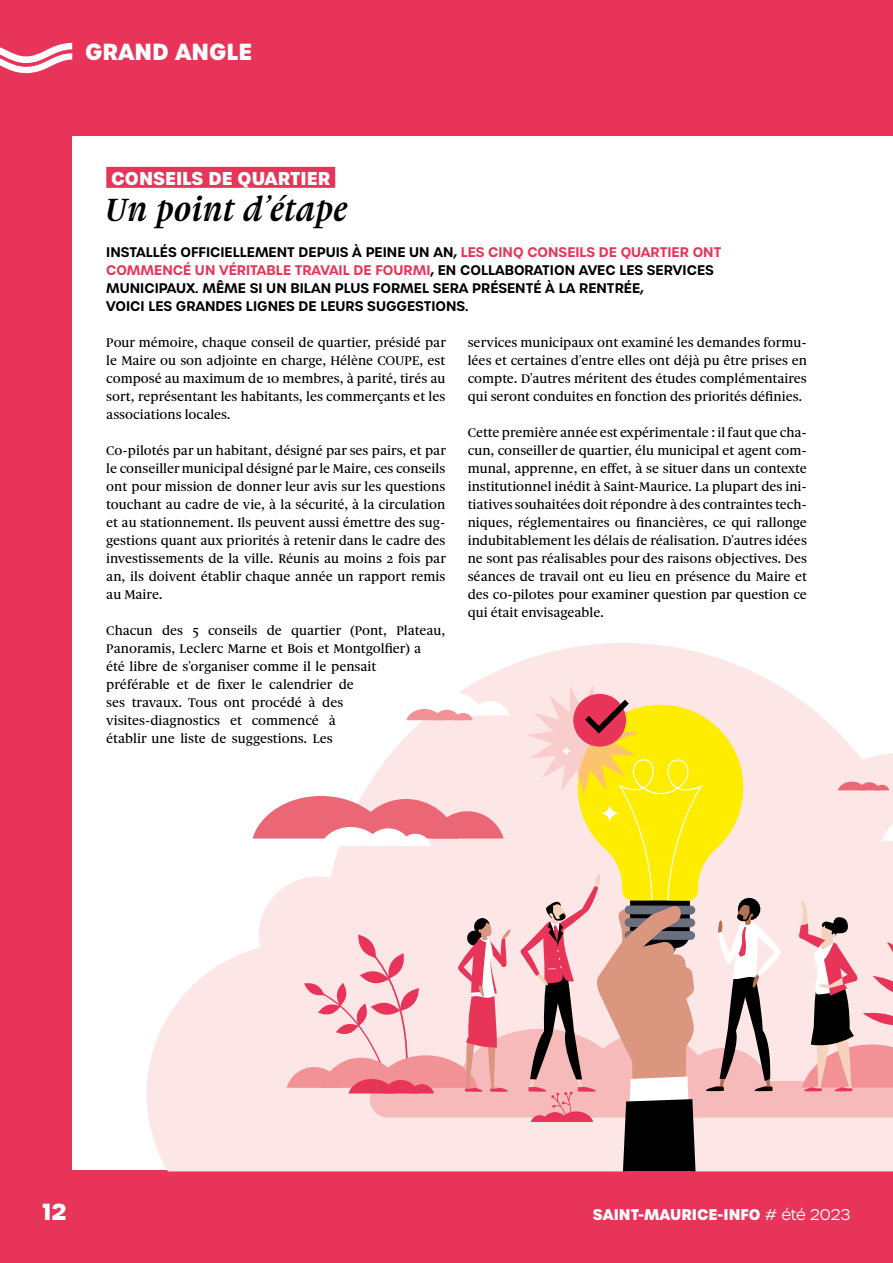
<style>
.page{position:relative;width:893px;height:1263px;background:#e83458}
.page>*{position:absolute;margin:0;border:0;box-sizing:border-box;transform-origin:0 0}
.t1{font:italic 700 34.5px "Gauthier FY";color:#000}
.t2{font:700 22.5px "Urbane";color:#fff}
.t3{font:700 18px "Urbane";color:#fff}
.t4{font:700 15px "Urbane";color:#fff}
.t5{font:500 13.5px/18px "Gauthier FY";color:#000;text-align:justify}
.t6{font:600 13.5px/18px "Urbane";color:#000}
.s1{color:#e83458}
.s2{font-weight:300}
</style>
<div class="page">
<svg style="left:0;top:43px;width:72px;height:30px"></svg>
<div style="left:72px;top:136px;width:821px;height:1034px;background:#fff"></div>
<div style="left:106px;top:167px;width:229px;height:21px;background:#e83458"></div>
<svg style="left:147px;top:643px;width:630px;height:528px"></svg>
<svg style="left:253px;top:685px;width:640px;height:486px;background:#eecdbc"></svg>
<h2 class="t2" style="left:85px;top:36px;width:169px">GRAND ANGLE</h2>
<h3 class="t3" style="left:111px;top:166px;width:221px">CONSEILS DE QUARTIER</h3>
<h1 class="t1" style="left:106px;top:188px;width:244px">Un point d’étape</h1>
<p class="t6" style="left:106px;top:243px;width:617px">INSTALLÉS OFFICIELLEMENT DEPUIS À PEINE UN AN, <span class="s1">LES CINQ CONSEILS DE QUARTIER ONT COMMENCÉ UN VÉRITABLE TRAVAIL DE FOURMI</span>, EN COLLABORATION AVEC LES SERVICES MUNICIPAUX. MÊME SI UN BILAN PLUS FORMEL SERA PRÉSENTÉ À LA RENTRÉE,<br>VOICI LES GRANDES LIGNES DE LEURS SUGGESTIONS.</p>
<p class="t5" style="left:106px;top:333px;width:341px">Pour mémoire, chaque conseil de quartier, présidé par le Maire ou son adjointe en charge, Hélène COUPE, est composé au maximum de 10 membres, à parité, tirés au sort, représentant les habitants, les commerçants et les associations locales.</p>
<p class="t5" style="left:106px;top:441px;width:341px">Co-pilotés par un habitant, désigné par ses pairs, et par le conseiller municipal désigné par le Maire, ces conseils ont pour mission de donner leur avis sur les questions touchant au cadre de vie, à la sécurité, à la circulation et au stationnement. Ils peuvent aussi émettre des sug&shy;gestions quant aux priorités à retenir dans le cadre des investissements de la ville. Réunis au moins 2 fois par an, ils doivent établir chaque année un rapport remis au Maire.</p>
<p class="t5" style="left:106px;top:621px;width:340px;text-align:left">Chacun des 5 conseils de quartier (Pont, Plateau, Panoramis, Leclerc Marne et Bois et Montgolfier) a<br>été libre de s’organiser comme il le pensait<br>préférable et de fixer le calendrier de<br>ses travaux. Tous ont procédé à des visites-diagnostics et commencé à<br>établir une liste de suggestions. Les</p>
<p class="t5" style="left:468px;top:333px;width:341px">services municipaux ont examiné les demandes formu&shy;lées et certaines d’entre elles ont déjà pu être prises en compte. D’autres méritent des études complémentaires qui seront conduites en fonction des priorités définies.</p>
<p class="t5" style="left:468px;top:423px;width:341px">Cette première année est expérimentale : il faut que cha&shy;cun, conseiller de quartier, élu municipal et agent com&shy;munal, apprenne, en effet, à se situer dans un contexte institutionnel inédit à Saint-Maurice. La plupart des ini&shy;tiatives souhaitées doit répondre à des contraintes tech&shy;niques, réglementaires ou financières, ce qui rallonge indubitablement les délais de réalisation. D’autres idées ne sont pas réalisables pour des raisons objectives. Des séances de travail ont eu lieu en présence du Maire et des co-pilotes pour examiner question par question ce qui était envisageable.</p>
<h2 class="t2" style="left:43px;top:1197px;width:25px">12</h2>
<p class="t4" style="left:593px;top:1204px;width:259px">SAINT-MAURICE-INFO <span class="s2"># été 2023</span></p>
</div>
